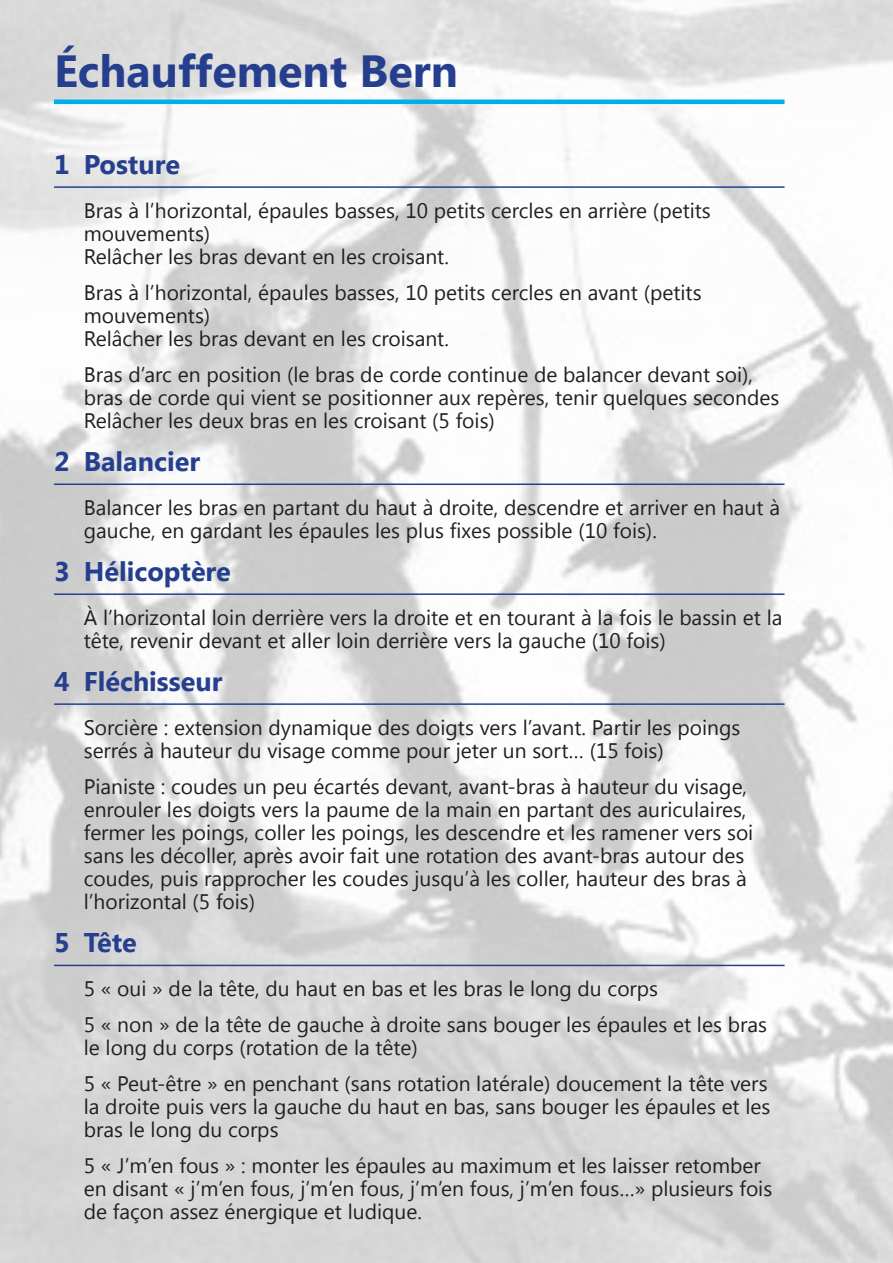
<style>
.page{position:relative;width:893px;height:1263px;background:#fff}
.page>*{position:absolute;margin:0;border:0;box-sizing:border-box;transform-origin:0 0}
._01-titre{font:700 45px "Segoe UI";color:#253f8e}
._02-inter{font:700 27px "Segoe UI";color:#253f8e}
._03-texte{font:21px/23.1px "Segoe UI";color:#231f20}
</style>
<div class="page">
<hr style="left:54px;top:100px;width:730px;height:4px;background:#00aeef">
<hr style="left:54px;top:186px;width:730px;height:2px;background:#253f8e">
<hr style="left:54px;top:483px;width:730px;height:2px;background:#253f8e">
<hr style="left:54px;top:593px;width:730px;height:2px;background:#253f8e">
<hr style="left:54px;top:703px;width:730px;height:2px;background:#253f8e">
<hr style="left:54px;top:965px;width:730px;height:1px;background:#253f8e">
<p class="_01-titre" style="left:54px;top:39px;width:406px">Échauffement Bern</p>
<p class="_02-inter" style="left:54px;top:145px;width:127px">1 Posture</p>
<p class="_03-texte" style="left:84px;top:198px;width:629px">Bras à l’horizontal, épaules basses, 10 petits cercles en arrière (petits mouvements)<br>Relâcher les bras devant en les croisant.</p>
<p class="_03-texte" style="left:84px;top:280px;width:619px">Bras à l’horizontal, épaules basses, 10 petits cercles en avant (petits mouvements)<br>Relâcher les bras devant en les croisant.</p>
<p class="_03-texte" style="left:84px;top:362px;width:697px">Bras d’arc en position (le bras de corde continue de balancer devant soi), bras de corde qui vient se positionner aux repères, tenir quelques secondes<br>Relâcher les deux bras en les croisant (5 fois)</p>
<p class="_02-inter" style="left:54px;top:442px;width:148px">2 Balancier</p>
<p class="_03-texte" style="left:84px;top:495px;width:698px">Balancer les bras en partant du haut à droite, descendre et arriver en haut à gauche, en gardant les épaules les plus fixes possible (10 fois).</p>
<p class="_02-inter" style="left:54px;top:552px;width:178px">3 Hélicoptère</p>
<p class="_03-texte" style="left:84px;top:605px;width:700px">À l’horizontal loin derrière vers la droite et en tourant à la fois le bassin et la tête, revenir devant et aller loin derrière vers la gauche (10 fois)</p>
<p class="_02-inter" style="left:54px;top:662px;width:170px">4 Fléchisseur</p>
<p class="_03-texte" style="left:84px;top:715px;width:658px">Sorcière : extension dynamique des doigts vers l’avant. Partir les poings serrés à hauteur du visage comme pour jeter un sort… (15 fois)</p>
<p class="_03-texte" style="left:84px;top:774px;width:671px">Pianiste : coudes un peu écartés devant, avant-bras à hauteur du visage, enrouler les doigts vers la paume de la main en partant des auriculaires, fermer les poings, coller les poings, les descendre et les ramener vers soi sans les décoller, après avoir fait une rotation des avant-bras autour des coudes, puis rapprocher les coudes jusqu’à les coller, hauteur des bras à l’horizontal (5 fois)</p>
<p class="_02-inter" style="left:54px;top:923px;width:84px">5 Tête</p>
<p class="_03-texte" style="left:84px;top:976px;width:576px">5 « oui » de la tête, du haut en bas et les bras le long du corps</p>
<p class="_03-texte" style="left:84px;top:1012px;width:685px">5 « non » de la tête de gauche à droite sans bouger les épaules et les bras le long du corps (rotation de la tête)</p>
<p class="_03-texte" style="left:84px;top:1071px;width:688px">5 « Peut-être » en penchant (sans rotation latérale) doucement la tête vers la droite puis vers la gauche du haut en bas, sans bouger les épaules et les bras le long du corps</p>
<p class="_03-texte" style="left:84px;top:1153px;width:690px">5 « J’m’en fous » : monter les épaules au maximum et les laisser retomber en disant « j’m’en fous, j’m’en fous, j’m’en fous, j’m’en fous…» plusieurs fois de façon assez énergique et ludique.</p>
</div>
